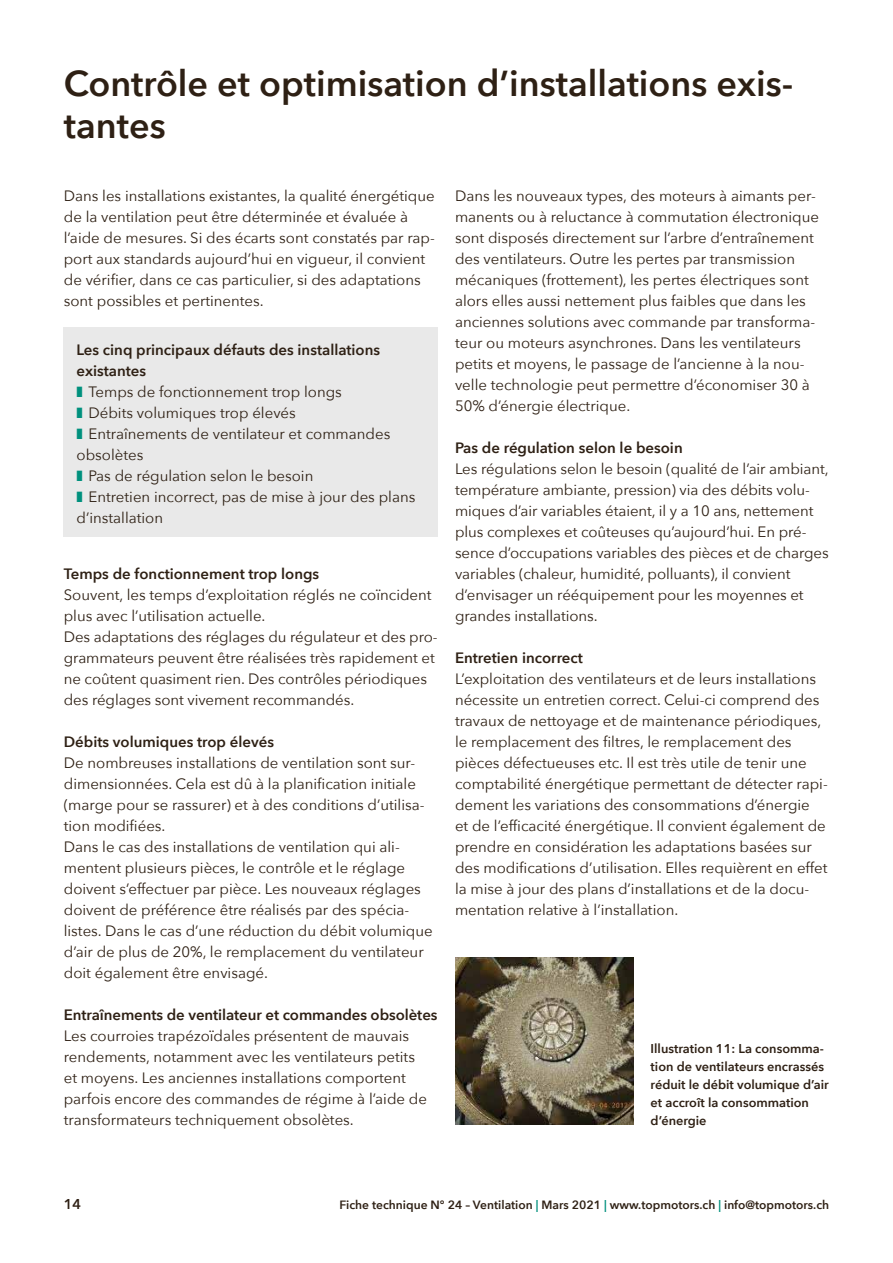
<style>
.page{position:relative;width:893px;height:1263px;background:#fff}
.page>*{position:absolute;margin:0;border:0;box-sizing:border-box;transform-origin:0 0}
.t1{font:600 36px/42px "Avenir Next";color:#2e2014}
.t2{font:15px/21px "Avenir Next";color:#2e2014}
.t3{font:600 15px/21px "Avenir Next";color:#2e2014}
.t4{font:600 14.25px "Avenir Next";color:#2e2014}
.t5{font:600 12.75px/18px "Avenir Next";color:#2e2014}
.t6{font:600 12px "Avenir Next";color:#2e2014}
.s1{color:#00907d}
</style>
<div class="page">
<div style="left:64px;top:327px;width:374px;height:210px;background:#e9e9e9"></div>
<img style="left:455px;top:957px;width:179px;height:168px">
<h1 class="t1" style="left:64px;top:62px;width:731px">Contrôle et optimisation d’installations exis&shy;tantes</h1>
<p class="t2" style="left:64px;top:185px;width:373px">Dans les installations existantes, la qualité énergétique de la ventilation peut être déterminée et évaluée à l’aide de mesures. Si des écarts sont constatés par rap&shy;port aux standards aujourd’hui en vigueur, il convient de vérifier, dans ce cas particulier, si des adaptations sont possibles et pertinentes.</p>
<p class="t3" style="left:77px;top:339px;width:305px">Les cinq principaux défauts des installations existantes</p>
<p class="t2" style="left:88px;top:381px;width:255px">Temps de fonctionnement trop longs</p>
<p class="t2" style="left:88px;top:402px;width:209px">Débits volumiques trop élevés</p>
<p class="t2" style="left:88px;top:423px;width:303px">Entraînements de ventilateur et commandes</p>
<p class="t2" style="left:77px;top:444px;width:68px">obsolètes</p>
<p class="t2" style="left:88px;top:465px;width:226px">Pas de régulation selon le besoin</p>
<p class="t2" style="left:88px;top:486px;width:328px">Entretien incorrect, pas de mise à jour des plans</p>
<p class="t2" style="left:77px;top:507px;width:88px">d’installation</p>
<p class="t3" style="left:64px;top:563px;width:257px">Temps de fonctionnement trop longs</p>
<p class="t2" style="left:64px;top:584px;width:375px">Souvent, les temps d’exploitation réglés ne coïncident plus avec l’utilisation actuelle.<br>Des adaptations des réglages du régulateur et des pro&shy;grammateurs peuvent être réalisées très rapidement et ne coûtent quasiment rien. Des contrôles périodiques des réglages sont vivement recommandés.</p>
<p class="t3" style="left:64px;top:731px;width:212px">Débits volumiques trop élevés</p>
<p class="t2" style="left:64px;top:752px;width:370px">De nombreuses installations de ventilation sont sur&shy;dimensionnées. Cela est dû à la planification initiale (marge pour se rassurer) et à des conditions d’utilisa&shy;tion modifiées.<br>Dans le cas des installations de ventilation qui ali&shy;mentent plusieurs pièces, le contrôle et le réglage doivent s’effectuer par pièce. Les nouveaux réglages doivent de préférence être réalisés par des spécia&shy;listes. Dans le cas d’une réduction du débit volumique d’air de plus de 20%, le remplacement du ventilateur doit également être envisagé.</p>
<p class="t3" style="left:64px;top:1004px;width:375px">Entraînements de ventilateur et commandes obsolètes</p>
<p class="t2" style="left:64px;top:1025px;width:365px">Les courroies trapézoïdales présentent de mauvais rendements, notamment avec les ventilateurs petits et moyens. Les anciennes installations comportent parfois encore des commandes de régime à l’aide de transformateurs techniquement obsolètes.</p>
<p class="t2" style="left:455px;top:185px;width:365px">Dans les nouveaux types, des moteurs à aimants per&shy;manents ou à reluctance à commutation électronique sont disposés directement sur l’arbre d’entraînement des ventilateurs. Outre les pertes par transmission mécaniques (frottement), les pertes électriques sont alors elles aussi nettement plus faibles que dans les anciennes solutions avec commande par transforma&shy;teur ou moteurs asynchrones. Dans les ventilateurs petits et moyens, le passage de l’ancienne à la nou&shy;velle technologie peut permettre d’économiser 30 à 50% d’énergie électrique.</p>
<p class="t3" style="left:455px;top:437px;width:229px">Pas de régulation selon le besoin</p>
<p class="t2" style="left:455px;top:458px;width:375px">Les régulations selon le besoin (qualité de l’air ambiant, température ambiante, pression) via des débits volu&shy;miques d’air variables étaient, il y a 10 ans, nettement plus complexes et coûteuses qu’aujourd’hui. En pré&shy;sence d’occupations variables des pièces et de charges variables (chaleur, humidité, polluants), il convient d’envisager un rééquipement pour les moyennes et grandes installations.</p>
<p class="t3" style="left:455px;top:647px;width:129px">Entretien incorrect</p>
<p class="t2" style="left:455px;top:668px;width:374px">L’exploitation des ventilateurs et de leurs installations nécessite un entretien correct. Celui-ci comprend des travaux de nettoyage et de maintenance périodiques, le remplacement des filtres, le remplacement des pièces défectueuses etc. Il est très utile de tenir une comptabilité énergétique permettant de détecter rapi&shy;dement les variations des consommations d’énergie<br>et de l’efficacité énergétique. Il convient également de prendre en considération les adaptations basées sur des modifications d’utilisation. Elles requièrent en effet la mise à jour des plans d’installations et de la docu&shy;mentation relative à l’installation.</p>
<p class="t5" style="left:651px;top:1039px;width:180px">Illustration 11: La consomma&shy;tion de ventilateurs encrassés réduit le débit volumique d’air et accroît la consommation d’énergie</p>
<p class="t4" style="left:64px;top:1191px;width:19px">14</p>
<p class="t6" style="left:339px;top:1194px;width:491px">Fiche technique N° 24 – Ventilation <span class="s1">|</span> Mars 2021 <span class="s1">|</span> www.topmotors.ch <span class="s1">|</span> info@topmotors.ch</p>
</div>
